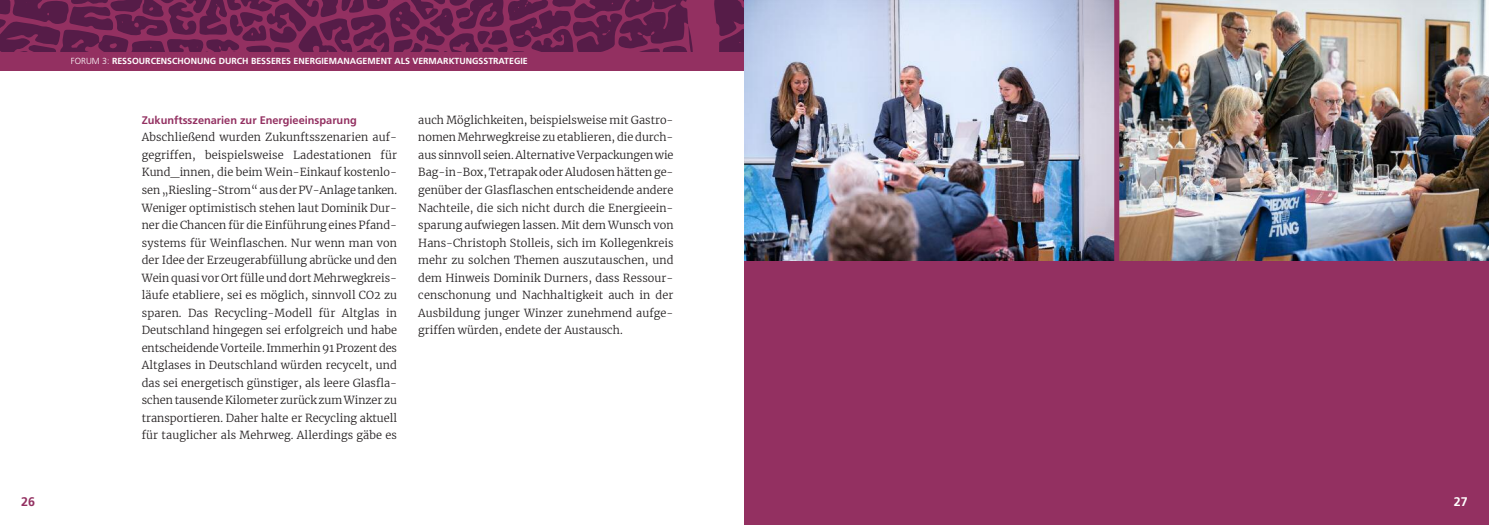
<style>
.page{position:relative;width:1489px;height:525px;background:#fff}
.page>*{position:absolute;margin:0;border:0;box-sizing:border-box;transform-origin:0 0}
.t1{font:700 12.5px "Frutiger";color:#933061}
.t2{font:700 12.5px "Frutiger";color:#fff}
.t3{font:300 11px/17.5px "Merriweather";letter-spacing:.01em;color:#231f20;text-align:justify}
.t4{font:700 11px "Frutiger";color:#933061}
.t5{font:700 8.75px "Frutiger";color:#fff}
.s1{font-weight:300}
</style>
<div class="page">
<div style="left:0;top:0;width:1488px;height:71px;background:#933061"></div>
<svg style="left:0;top:0;width:744px;height:52px;fill:#561c48"></svg>
<svg style="left:637px;top:31px;width:6px;height:5px"></svg>
<svg style="left:650px;top:31px;width:4px;height:5px"></svg>
<svg style="left:729px;top:0;width:15px;height:9px"></svg>
<svg style="left:71px;top:39px;width:13px;height:9px"></svg>
<svg style="left:602px;top:30px;width:8px;height:5px"></svg>
<svg style="left:516px;top:35px;width:9px;height:3px"></svg>
<svg style="left:486px;top:11px;width:11px;height:10px"></svg>
<svg style="left:134px;top:23px;width:5px;height:4px"></svg>
<svg style="left:424px;top:8px;width:10px;height:7px"></svg>
<svg style="left:395px;top:12px;width:7px;height:9px"></svg>
<svg style="left:452px;top:41px;width:18px;height:11px"></svg>
<svg style="left:514px;top:7px;width:5px;height:5px"></svg>
<svg style="left:525px;top:1px;width:3px;height:6px"></svg>
<svg style="left:110px;top:43px;width:7px;height:6px"></svg>
<svg style="left:219px;top:46px;width:3px;height:5px"></svg>
<svg style="left:149px;top:7px;width:4px;height:4px"></svg>
<div style="left:744px;top:0;width:744px;height:524px;background:#933061"></div>
<img style="left:744px;top:0;width:370px;height:261px">
<img style="left:1119px;top:0;width:369px;height:261px">
<p class="t1" style="left:21px;top:496px;width:15px">26</p>
<p class="t5" style="left:71px;top:58px;width:458px"><span class="s1">FORUM 3:</span> RESSOURCENSCHONUNG DURCH BESSERES ENERGIEMANAGEMENT ALS VERMARKTUNGSSTRATEGIE</p>
<p class="t4" style="left:142px;top:116px;width:216px">Zukunftsszenarien zur Energieeinsparung</p>
<p class="t3" style="left:142px;top:129px;width:257px">Abschließend wurden Zukunftsszenarien auf&shy;gegriffen, beispielsweise Ladestationen für Kund_innen, die beim Wein-Einkauf kostenlo&shy;sen„Riesling-Strom“ausderPV-Anlagetanken.<br>Weniger optimistisch stehen laut Dominik Dur&shy;ner die Chancen für die Einführung eines Pfand&shy;systems für Weinflaschen. Nur wenn man von der Idee der Erzeugerabfüllung abrücke und den Wein quasi vor Ort fülle und dort Mehrwegkreis&shy;läufe etabliere, sei es möglich, sinnvoll CO2 zu sparen. Das Recycling-Modell für Altglas in Deutschland hingegen sei erfolgreich und habe entscheidendeVorteile.Immerhin91Prozentdes Altglases in Deutschland würden recycelt, und das sei energetisch günstiger, als leere Glasfla&shy;schentausendeKilometerzurückzumWinzerzu transportieren. Daher halte er Recycling aktuell für tauglicher als Mehrweg. Allerdings gäbe es</p>
<p class="t3" style="left:418px;top:111px;width:257px">auch Möglichkeiten, beispielsweise mit Gastro&shy;nomen Mehrwegkreise zu etablieren, die durch&shy;aussinnvollseien.AlternativeVerpackungenwie Bag-in-Box, Tetrapak oder Aludosen hätten ge&shy;genüber der Glasflaschen entscheidende andere Nachteile, die sich nicht durch die Energieein&shy;sparung aufwiegen lassen. Mit dem Wunsch von Hans-Christoph Stolleis, sich im Kollegenkreis mehr zu solchen Themen auszutauschen, und dem Hinweis Dominik Durners, dass Ressour&shy;censchonung und Nachhaltigkeit auch in der Ausbildung junger Winzer zunehmend aufge&shy;griffen würden, endete der Austausch.</p>
<p class="t2" style="left:1453px;top:496px;width:15px">27</p>
</div>
